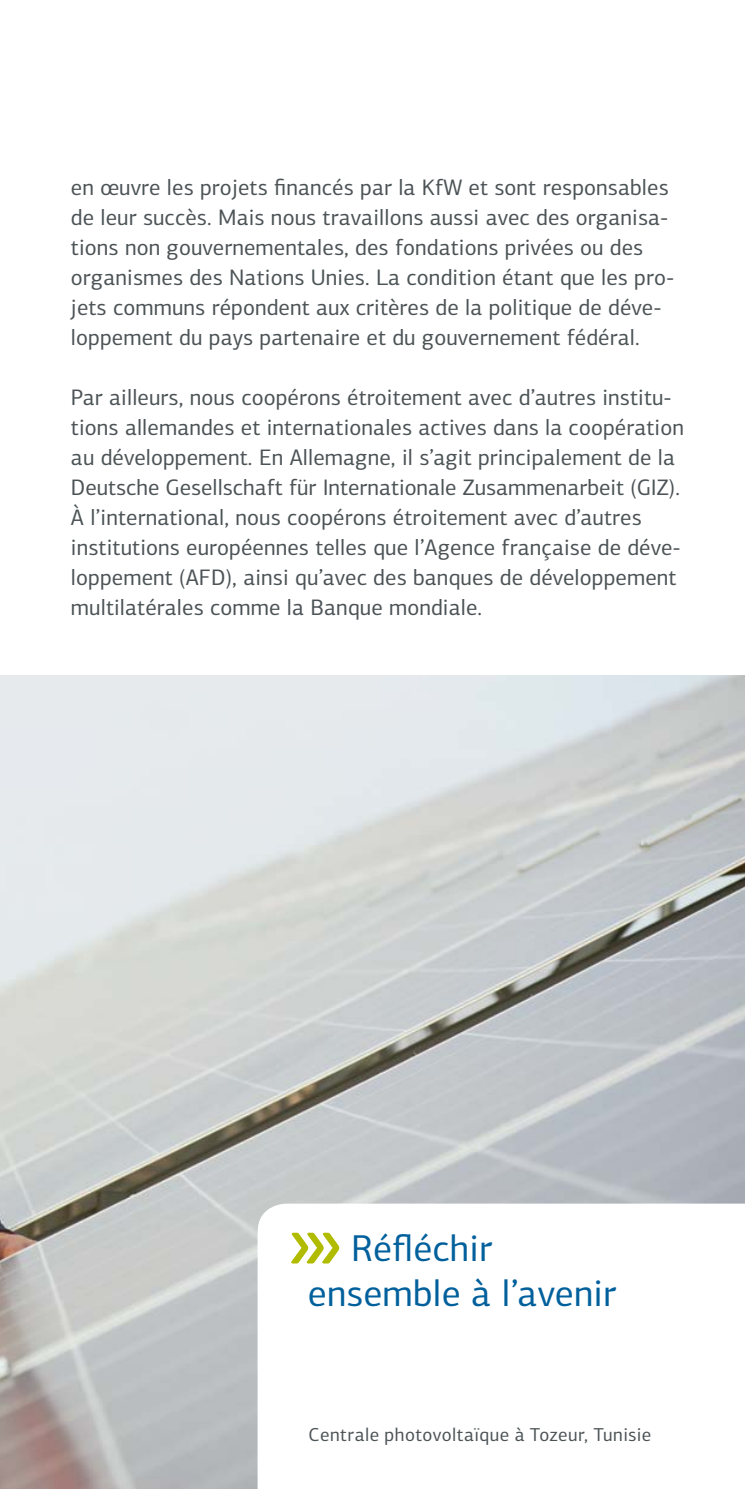
<style>
.page{position:relative;width:745px;height:1489px;background:#fff}
.page>*{position:absolute;margin:0;border:0;box-sizing:border-box;transform-origin:0 0}
.Zitat_15_18_Pt_Regular_Dunkelblau_mE{font:37.5px/45px "KFW Centro Sans";letter-spacing:.005em;color:#00609c}
.Fließtext_9_Pt_Regular_Dunkelgrau_mAn4_2{font:22.5px/30px "KFW Centro Sans";letter-spacing:.005em;color:#4c5356}
.Marginaltext_7_5_9{font:18.75px "KFW Centro Sans";letter-spacing:.025em;color:#4c5356}
</style>
<div class="page">
<img style="left:0;top:675px;width:744px;height:813px">
<svg style="left:257px;top:1203px;width:487px;height:285px"></svg>
<svg style="left:291px;top:1232px;width:48px;height:31px"></svg>
<p class="Fließtext_9_Pt_Regular_Dunkelgrau_mAn4_2" style="left:71px;top:172px;width:604px">en œuvre les projets financés par la KfW et sont responsables de leur succès. Mais nous travaillons aussi avec des organisa&shy;tions non gouvernementales, des fondations privées ou des organismes des Nations Unies. La condition étant que les pro&shy;jets communs répondent aux critères de la politique de déve&shy;loppement du pays partenaire et du gouvernement fédéral.</p>
<p class="Fließtext_9_Pt_Regular_Dunkelgrau_mAn4_2" style="left:71px;top:382px;width:614px">Par ailleurs, nous coopérons étroitement avec d’autres institu&shy;tions allemandes et internationales actives dans la coopération au développement. En Allemagne, il s’agit principalement de la Deutsche Gesellschaft für Internationale Zusammenarbeit (GIZ).<br>À l’international, nous coopérons étroitement avec d’autres institutions européennes telles que l’Agence française de déve&shy;loppement (AFD), ainsi qu’avec des banques de développement multilatérales comme la Banque mondiale.</p>
<h3 class="Zitat_15_18_Pt_Regular_Dunkelblau_mE" style="left:308px;top:1224px;width:310px;text-indent:43px">Réfléchir ensemble à l’avenir</h3>
<p class="Marginaltext_7_5_9" style="left:308px;top:1420px;width:344px">Centrale photovoltaïque à Tozeur, Tunisie</p>
</div>
